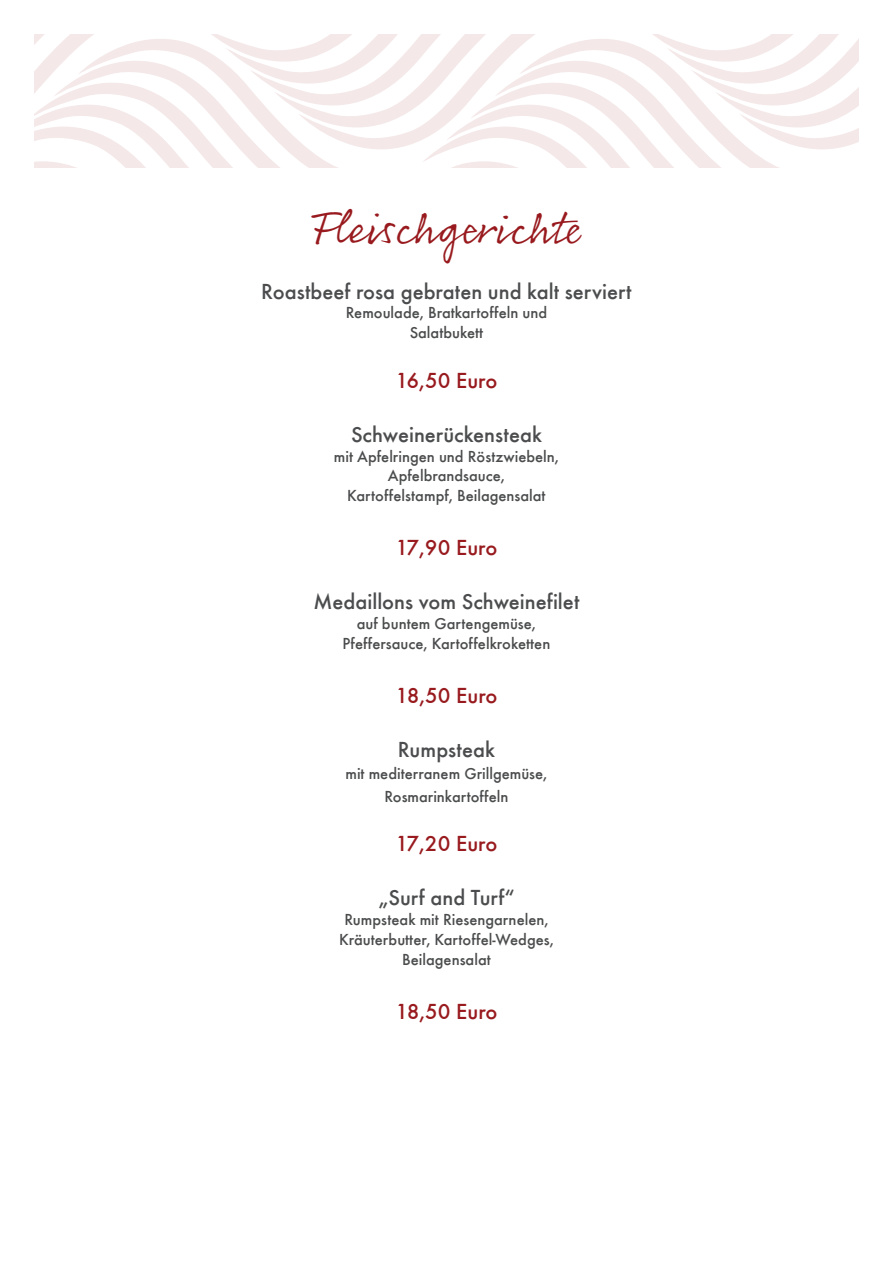
<style>
.page{position:relative;width:893px;height:1263px;background:#fff}
.page>*{position:absolute;margin:0;border:0;box-sizing:border-box;transform-origin:0 0}
.t1{font:47.4px "Rollerscript Smooth";color:#981a1e}
.t2{font:500 22.5px "Futura TEE";color:#4b4c4d}
.t3{font:500 22.5px "Futura TEE";color:#981a1e}
.t4{font:500 16.5px/19.8px "Futura TEE";color:#4b4c4d;text-align:center}
</style>
<div class="page">
<svg style="left:34px;top:34px;width:825px;height:134px"></svg>
<h1 class="t1" style="left:309px;top:198px;width:276px">Fleischgerichte</h1>
<h2 class="t2" style="left:261px;top:278px;width:372px">Roastbeef rosa gebraten und kalt serviert</h2>
<p class="t4" style="left:346px;top:303px;width:203px">Remoulade, Bratkartoffeln und<br>Salatbukett</p>
<h2 class="t3" style="left:396px;top:367px;width:103px">16,50 Euro</h2>
<h2 class="t2" style="left:351px;top:421px;width:192px">Schweinerückensteak</h2>
<p class="t4" style="left:334px;top:446px;width:227px">mit Apfelringen und Röstzwiebeln,<br>Apfelbrandsauce,<br>Kartoffelstampf, Beilagensalat</p>
<h2 class="t3" style="left:396px;top:534px;width:103px">17,90 Euro</h2>
<h2 class="t2" style="left:313px;top:588px;width:268px">Medaillons vom Schweinefilet</h2>
<p class="t4" style="left:343px;top:613px;width:209px">auf buntem Gartengemüse,<br>Pfeffersauce, Kartoffelkroketten</p>
<h2 class="t3" style="left:395px;top:682px;width:104px">18,50 Euro</h2>
<h2 class="t2" style="left:398px;top:736px;width:99px">Rumpsteak</h2>
<p class="t4" style="left:345px;top:762px;width:204px;line-height:22.5px">mit mediterranem Grillgemüse,<br>Rosmarinkartoffeln</p>
<h2 class="t3" style="left:396px;top:830px;width:103px">17,20 Euro</h2>
<h2 class="t2" style="left:378px;top:884px;width:138px">„Surf and Turf“</h2>
<p class="t4" style="left:339px;top:910px;width:216px">Rumpsteak mit Riesengarnelen,<br>Kräuterbutter, Kartoffel-Wedges,<br>Beilagensalat</p>
<h2 class="t3" style="left:395px;top:998px;width:104px">18,50 Euro</h2>
</div>
